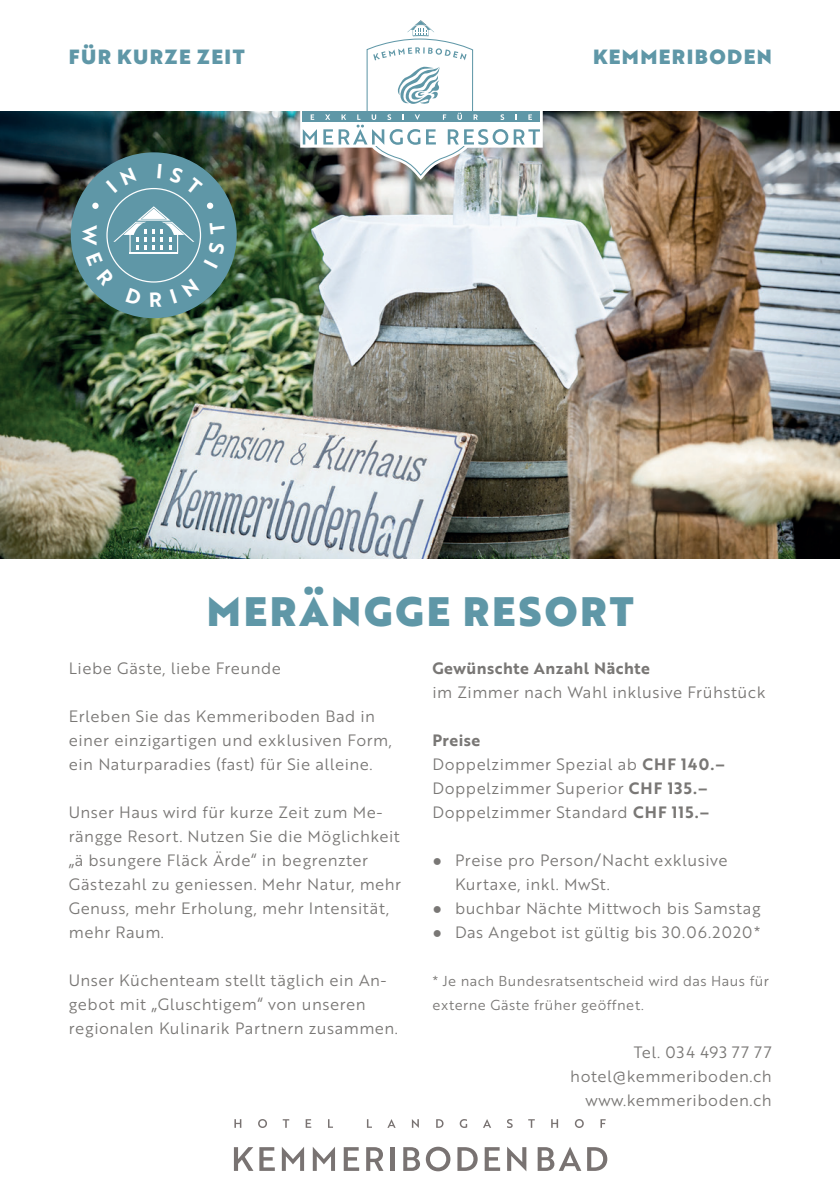
<style>
.page{position:relative;width:840px;height:1191px;background:#fff}
.page>*{position:absolute;margin:0;border:0;box-sizing:border-box;transform-origin:0 0}
.t1{font:40px "Brother 1816 Black";letter-spacing:.07em;color:#5f97a7}
.t2{font:20px "Brother 1816 Black";letter-spacing:.07em;color:#5f97a7}
.t3{font:20px "Brother 1816 Bold";color:#fff}
.t4{font:16px/24px "Brother 1816 Book";letter-spacing:.03em;color:#797775}
.t5{font:16px "Brother 1816 Bold";letter-spacing:.03em;color:#797775}
.t6{font:14px/24px "Brother 1816 Book";letter-spacing:.03em;color:#797775}
.s1{font-family:"Brother 1816 Bold"}
.s2{font-family:"Arial"}
</style>
<div class="page">
<img style="left:0;top:111px;width:839px;height:447px">
<svg style="left:300px;top:20px;width:242px;height:160px"></svg>
<svg style="left:234px;top:1147px;width:19px;height:23px"></svg>
<svg style="left:259px;top:1147px;width:16px;height:23px"></svg>
<svg style="left:282px;top:1147px;width:22px;height:23px"></svg>
<svg style="left:312px;top:1147px;width:23px;height:23px"></svg>
<svg style="left:343px;top:1147px;width:16px;height:23px"></svg>
<svg style="left:366px;top:1147px;width:17px;height:23px"></svg>
<hr style="left:390px;top:1147px;width:4px;height:23px;background:#797372">
<svg style="left:403px;top:1146px;width:47px;height:25px"></svg>
<svg style="left:457px;top:1147px;width:20px;height:23px"></svg>
<svg style="left:484px;top:1147px;width:16px;height:23px"></svg>
<svg style="left:507px;top:1147px;width:19px;height:24px"></svg>
<svg style="left:537px;top:1147px;width:70px;height:23px"></svg>
<svg style="left:234px;top:1119px;width:7px;height:8px"></svg>
<svg style="left:258px;top:1119px;width:9px;height:9px"></svg>
<svg style="left:282px;top:1119px;width:7px;height:8px"></svg>
<svg style="left:305px;top:1119px;width:6px;height:8px"></svg>
<svg style="left:328px;top:1119px;width:5px;height:8px"></svg>
<svg style="left:367px;top:1119px;width:5px;height:8px"></svg>
<svg style="left:388px;top:1119px;width:7px;height:8px"></svg>
<svg style="left:411px;top:1119px;width:7px;height:9px"></svg>
<svg style="left:436px;top:1119px;width:7px;height:8px"></svg>
<svg style="left:459px;top:1119px;width:8px;height:9px"></svg>
<svg style="left:483px;top:1119px;width:8px;height:8px"></svg>
<svg style="left:507px;top:1119px;width:5px;height:9px"></svg>
<svg style="left:528px;top:1119px;width:6px;height:8px"></svg>
<svg style="left:551px;top:1119px;width:7px;height:8px"></svg>
<svg style="left:574px;top:1119px;width:9px;height:9px"></svg>
<svg style="left:600px;top:1119px;width:5px;height:8px"></svg>
<div style="left:71px;top:152px;width:165px;height:166px;background:#5f97a7;border-radius:50%"></div>
<svg style="left:169px;top:167px;width:34px;height:28px"></svg>
<svg style="left:86px;top:203px;width:139px;height:104px"></svg>
<p class="t2" style="left:69px;top:41px;width:177px">FÜR KURZE ZEIT</p>
<p class="t2" style="left:592px;top:41px;width:180px">KEMMERIBODEN</p>
<p class="t3" style="left:105px;top:225px;width:22px;rotate:90deg">W</p>
<h1 class="t1" style="left:207px;top:580px;width:428px">MERÄNGGE RESORT</h1>
<p class="t4" style="left:69px;top:655px;width:213px">Liebe Gäste, liebe Freunde</p>
<p class="t4" style="left:69px;top:703px;width:324px">Erleben Sie das Kemmeriboden Bad in einer einzigartigen und exklusiven Form, ein Naturparadies (fast) für Sie alleine.</p>
<p class="t4" style="left:69px;top:799px;width:333px">Unser Haus wird für kurze Zeit zum Me&shy;rängge Resort. Nutzen Sie die Möglichkeit „ä bsungere Fläck Ärde“ in begrenzter Gästezahl zu geniessen. Mehr Natur, mehr Genuss, mehr Erholung, mehr Intensität, mehr Raum.</p>
<p class="t4" style="left:69px;top:967px;width:330px">Unser Küchenteam stellt täglich ein An&shy;gebot mit „Gluschtigem“ von unseren regionalen Kulinarik Partnern zusammen.</p>
<p class="t5" style="left:432px;top:656px;width:219px">Gewünschte Anzahl Nächte</p>
<p class="t4" style="left:432px;top:679px;width:334px">im Zimmer nach Wahl inklusive Frühstück</p>
<p class="t5" style="left:432px;top:728px;width:49px">Preise</p>
<p class="t4" style="left:432px;top:751px;width:294px">Doppelzimmer Spezial ab <span class="s1">CHF 140.–<br></span>Doppelzimmer Superior <span class="s1">CHF 135.–<br></span>Doppelzimmer Standard <span class="s1">CHF 115.–</span></p>
<p class="t4" style="left:455px;top:847px;width:274px;text-indent:-23px"><span class="s2">●</span> Preise pro Person/Nacht exklusive<br>Kurtaxe, inkl. MwSt.</p>
<p class="t4" style="left:432px;top:895px;width:329px"><span class="s2">●</span> buchbar Nächte Mittwoch bis Samstag</p>
<p class="t4" style="left:432px;top:919px;width:329px"><span class="s2">●</span> Das Angebot ist gültig bis 30.06.2020*</p>
<p class="t6" style="left:432px;top:968px;width:338px">* Je nach Bundesratsentscheid wird das Haus für externe Gäste früher geöffnet.</p>
<p class="t4" style="left:570px;top:1039px;width:203px;text-align:right">Tel. 034 493 77 77 hotel@kemmeriboden.ch www.kemmeriboden.ch</p>
</div>
